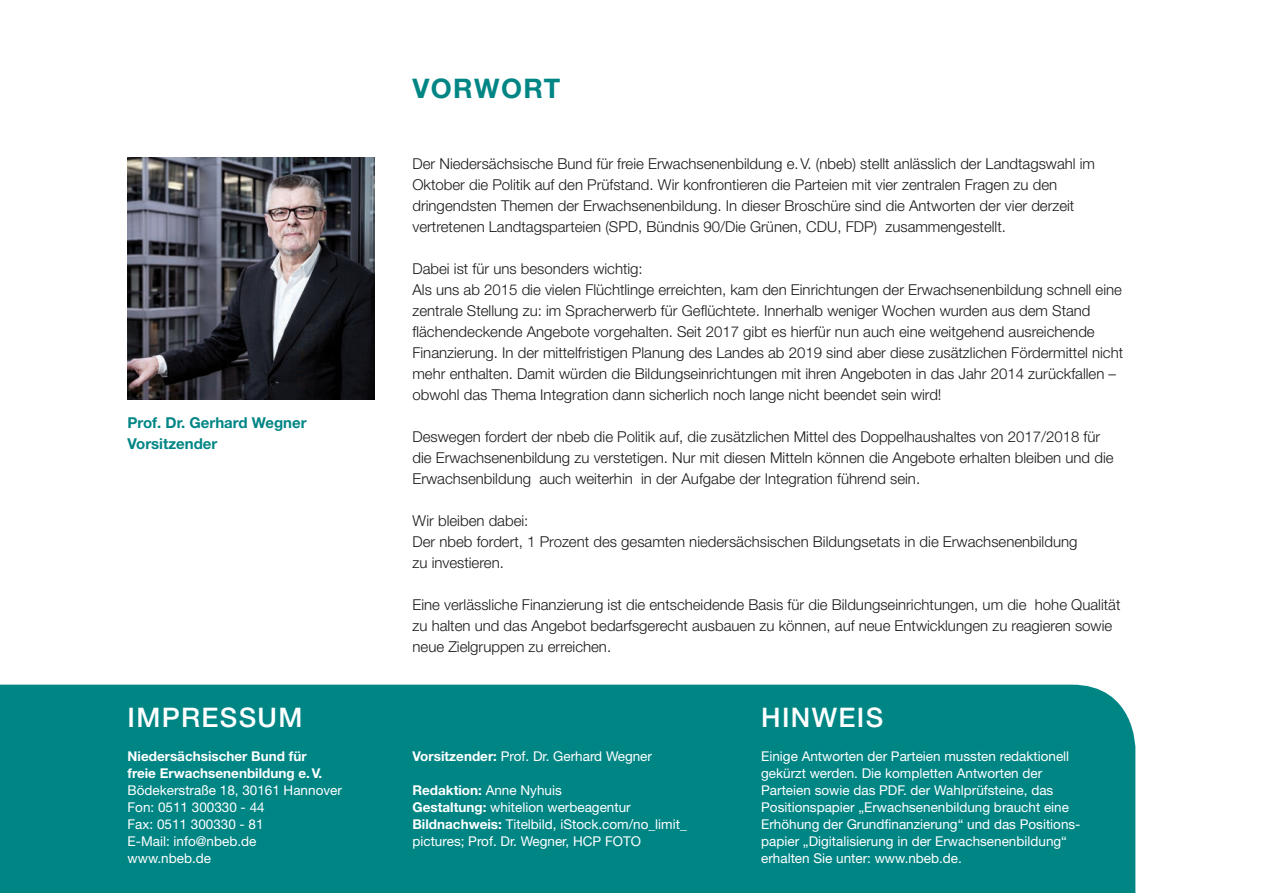
<style>
.page{position:relative;width:1263px;height:893px;background:#fff}
.page>*{position:absolute;margin:0;border:0;box-sizing:border-box;transform-origin:0 0}
.t1{font:500 27px "Helvetica Neue LT";letter-spacing:.05em;color:#fff}
.t2{font:700 27px "Helvetica Neue LT";letter-spacing:.05em;color:#008585}
.t3{font:300 15px/21px "Helvetica Neue LT";color:#1a1918}
.t4{font:700 15px/21px "Helvetica Neue LT";color:#008585}
.t5{font:13.5px/17px "Helvetica Neue LT";color:#fff}
.t6{font:700 13.5px/17px "Helvetica Neue LT";color:#fff}
.s1{font-weight:700}
</style>
<div class="page">
<img style="left:128px;top:157px;width:246px;height:243px">
<div style="left:0;top:685px;width:1135px;height:208px;background:#008585"></div>
<p class="t4" style="left:128px;top:412px;width:180px">Prof. Dr. Gerhard Wegner<br>Vorsitzender</p>
<h1 class="t1" style="left:128px;top:701px;width:176px">IMPRESSUM</h1>
<p class="t6" style="left:128px;top:747px;width:196px">Niedersächsischer Bund für freie Erwachsenenbildung e.V.</p>
<p class="t5" style="left:128px;top:781px;width:216px">Bödekerstraße 18, 30161 Hannover<br>Fon: 0511 300330 - 44<br>Fax: 0511 300330 - 81<br>E-Mail: info@nbeb.de www.nbeb.de</p>
<h1 class="t2" style="left:412px;top:71px;width:149px">VORWORT</h1>
<p class="t3" style="left:412px;top:153px;width:684px">Der Niedersächsische Bund für freie Erwachsenenbildung e.V. (nbeb) stellt anlässlich der Landtagswahl im Oktober die Politik auf den Prüfstand. Wir konfrontieren die Parteien mit vier zentralen Fragen zu den dringendsten Themen der Erwachsenenbildung. In dieser Broschüre sind die Antworten der vier derzeit vertretenen Landtagsparteien (SPD, Bündnis 90/Die Grünen, CDU, FDP) zusammengestellt.</p>
<p class="t3" style="left:412px;top:258px;width:712px">Dabei ist für uns besonders wichtig:<br>Als uns ab 2015 die vielen Flüchtlinge erreichten, kam den Einrichtungen der Erwachsenenbildung schnell eine zentrale Stellung zu: im Spracherwerb für Geflüchtete. Innerhalb weniger Wochen wurden aus dem Stand flächendeckende Angebote vorgehalten. Seit 2017 gibt es hierfür nun auch eine weitgehend ausreichende Finanzierung. In der mittelfristigen Planung des Landes ab 2019 sind aber diese zusätzlichen Fördermittel nicht mehr enthalten. Damit würden die Bildungseinrichtungen mit ihren Angeboten in das Jahr 2014 zurückfallen – obwohl das Thema Integration dann sicherlich noch lange nicht beendet sein wird!</p>
<p class="t3" style="left:412px;top:426px;width:702px">Deswegen fordert der nbeb die Politik auf, die zusätzlichen Mittel des Doppelhaushaltes von 2017/2018 für die Erwachsenenbildung zu verstetigen. Nur mit diesen Mitteln können die Angebote erhalten bleiben und die<br>Erwachsenbildung auch weiterhin in der Aufgabe der Integration führend sein.</p>
<p class="t3" style="left:412px;top:510px;width:666px">Wir bleiben dabei:<br>Der nbeb fordert, 1 Prozent des gesamten niedersächsischen Bildungsetats in die Erwachsenenbildung zu investieren.</p>
<p class="t3" style="left:412px;top:594px;width:709px">Eine verlässliche Finanzierung ist die entscheidende Basis für die Bildungseinrichtungen, um die hohe Qualität zu halten und das Angebot bedarfsgerecht ausbauen zu können, auf neue Entwicklungen zu reagieren sowie neue Zielgruppen zu erreichen.</p>
<p class="t5" style="left:412px;top:748px;width:241px"><span class="s1">Vorsitzender:</span> Prof. Dr. Gerhard Wegner</p>
<p class="t5" style="left:412px;top:782px;width:276px"><span class="s1">Redaktion:</span> Anne Nyhuis<br><span class="s1">Gestaltung:</span> whitelion werbeagentur <span class="s1">Bildnachweis:</span> Titelbild, iStock.com/no_limit_ pictures; Prof. Dr. Wegner, HCP FOTO</p>
<h1 class="t1" style="left:761px;top:701px;width:124px">HINWEIS</h1>
<p class="t5" style="left:761px;top:747px;width:321px">Einige Antworten der Parteien mussten redaktionell gekürzt werden. Die kompletten Antworten der Parteien sowie das PDF. der Wahlprüfsteine, das Positionspapier „Erwachsenenbildung braucht eine Erhöhung der Grundfinanzierung“ und das Positions&shy;papier „Digitalisierung in der Erwachsenenbildung“ erhalten Sie unter: www.nbeb.de.</p>
</div>
